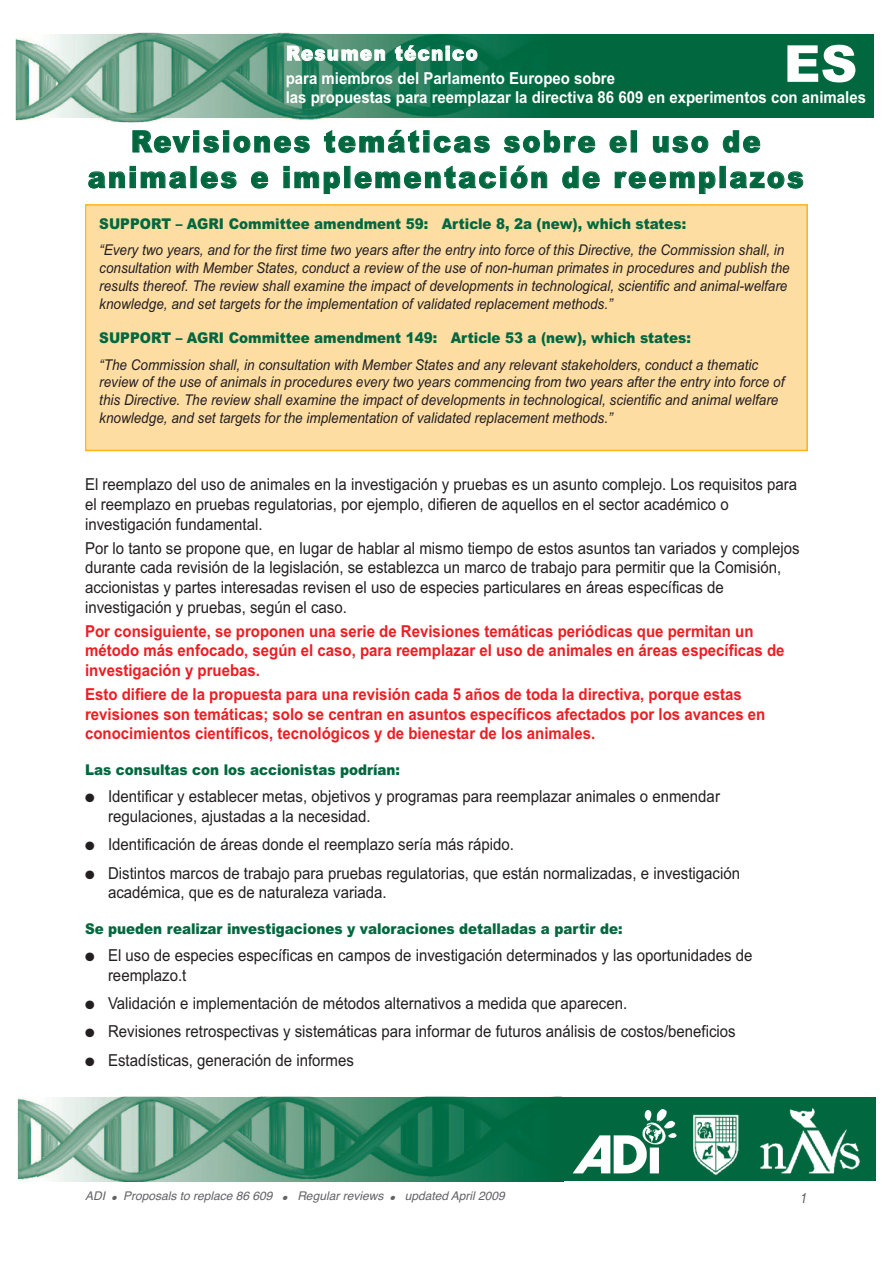
<style>
.page{position:relative;width:893px;height:1263px;background:#fff}
.page>*{position:absolute;margin:0;border:0;box-sizing:border-box;transform-origin:0 0}
.t1{font:900 51px "Arial";color:#fff}
.t2{font:900 29.7px/35.7px "Arial";letter-spacing:.085em;color:#00673e;text-align:center;scale:.91 1}
.t3{font:900 19.8px "Arial";letter-spacing:.085em;color:#fff;scale:.91 1}
.t4{font:16.5px/19.6px "Arial";color:#231f20;scale:.91 1}
.t5{font:700 16.5px/19.6px "Arial";color:#ee1d23;scale:.91 1}
.t6{font:700 16.5px/19.6px "Arial";color:#fff;scale:.91 1}
.t7{font:italic 14.85px/17.7px "Arial";color:#231f20;scale:.91 1}
.t8{font:900 14.85px "Arial";color:#00673e;scale:.91 1}
.t9{font:italic 14.4px "Helvetica";color:#636366;scale:.83 1}
.t10{font:italic 12px "Helvetica";color:#636366}
</style>
<div class="page">
<img style="left:16px;top:33px;width:538px;height:89px">
<div style="left:552px;top:34px;width:321px;height:84px;background:#00673e"></div>
<img style="left:35px;top:34px;width:517px;height:84px">
<img style="left:18px;top:1098px;width:544px;height:84px">
<div style="left:554px;top:1097px;width:321px;height:84px;background:#00673e"></div>
<img style="left:37px;top:1097px;width:517px;height:84px">
<img style="left:572px;top:1109px;width:105px;height:65px">
<img style="left:693px;top:1114px;width:46px;height:62px">
<img style="left:760px;top:1108px;width:101px;height:66px">
<div style="left:87px;top:206px;width:719px;height:244px;background:#fedda3"></div>
<div style="left:85px;top:204px;width:723px;height:247px;border:2px solid #fbb416"></div>
<h1 class="t1" style="left:784px;top:34px;width:75px">ES</h1>
<p class="t3" style="left:286px;top:42px;width:212px">Resumen técnico</p>
<p class="t6" style="left:286px;top:68px;width:639px">para miembros del Parlamento Europeo sobre<br>las propuestas para reemplazar la directiva 86 609 en experimentos con animales</p>
<h2 class="t2" style="left:88px;top:124px;width:788px">Revisiones temáticas sobre el uso de animales e implementación de reemplazos</h2>
<p class="t8" style="left:99px;top:215px;width:647px">SUPPORT – AGRI Committee amendment 59: Article 8, 2a (new), which states:</p>
<p class="t7" style="left:99px;top:241px;width:760px">“Every two years, and for the first time two years after the entry into force of this Directive, the Commission shall, in consultation with Member States, conduct a review of the use of non-human primates in procedures and publish the results thereof. The review shall examine the impact of developments in technological, scientific and animal-welfare knowledge, and set targets for the implementation of validated replacement methods.”</p>
<p class="t8" style="left:99px;top:329px;width:651px">SUPPORT – AGRI Committee amendment 149: Article 53 a (new), which states:</p>
<p class="t7" style="left:99px;top:356px;width:754px">“The Commission shall, in consultation with Member States and any relevant stakeholders, conduct a thematic review of the use of animals in procedures every two years commencing from two years after the entry into force of this Directive. The review shall examine the impact of developments in technological, scientific and animal welfare knowledge, and set targets for the implementation of validated replacement methods.”</p>
<p class="t4" style="left:85px;top:475px;width:784px">El reemplazo del uso de animales en la investigación y pruebas es un asunto complejo. Los requisitos para el reemplazo en pruebas regulatorias, por ejemplo, difieren de aquellos en el sector académico o investigación fundamental.</p>
<p class="t4" style="left:85px;top:538px;width:787px">Por lo tanto se propone que, en lugar de hablar al mismo tiempo de estos asuntos tan variados y complejos durante cada revisión de la legislación, se establezca un marco de trabajo para permitir que la Comisión, accionistas y partes interesadas revisen el uso de especies particulares en áreas específicas de investigación y pruebas, según el caso.</p>
<p class="t5" style="left:85px;top:621px;width:770px">Por consiguiente, se proponen una serie de Revisiones temáticas periódicas que permitan un método más enfocado, según el caso, para reemplazar el uso de animales en áreas específicas de investigación y pruebas.</p>
<p class="t5" style="left:85px;top:684px;width:749px">Esto difiere de la propuesta para una revisión cada 5 años de toda la directiva, porque estas revisiones son temáticas; solo se centran en asuntos específicos afectados por los avances en conocimientos científicos, tecnológicos y de bienestar de los animales.</p>
<p class="t8" style="left:85px;top:761px;width:348px">Las consultas con los accionistas podrían:</p>
<p class="t4" style="left:108px;top:787px;width:674px;text-indent:-23px">● Identificar y establecer metas, objetivos y programas para reemplazar animales o enmendar regulaciones, ajustadas a la necesidad.</p>
<p class="t4" style="left:85px;top:835px;width:473px">● Identificación de áreas donde el reemplazo sería más rápido.</p>
<p class="t4" style="left:108px;top:863px;width:696px;text-indent:-23px">● Distintos marcos de trabajo para pruebas regulatorias, que están normalizadas, e investigación académica, que es de naturaleza variada.</p>
<p class="t8" style="left:85px;top:920px;width:592px">Se pueden realizar investigaciones y valoraciones detalladas a partir de:</p>
<p class="t4" style="left:108px;top:946px;width:710px;text-indent:-23px">● El uso de especies específicas en campos de investigación determinados y las oportunidades de reemplazo.t</p>
<p class="t4" style="left:85px;top:993px;width:597px">● Validación e implementación de métodos alternativos a medida que aparecen.</p>
<p class="t4" style="left:85px;top:1022px;width:717px">● Revisiones retrospectivas y sistemáticas para informar de futuros análisis de costos/beneficios</p>
<p class="t4" style="left:85px;top:1050px;width:297px">● Estadísticas, generación de informes</p>
<p class="t10" style="left:85px;top:1188px;width:421px">ADI ● Proposals to replace 86 609 ● Regular reviews ● updated April 2009</p>
<p class="t9" style="left:800px;top:1189px;width:10px">1</p>
</div>
